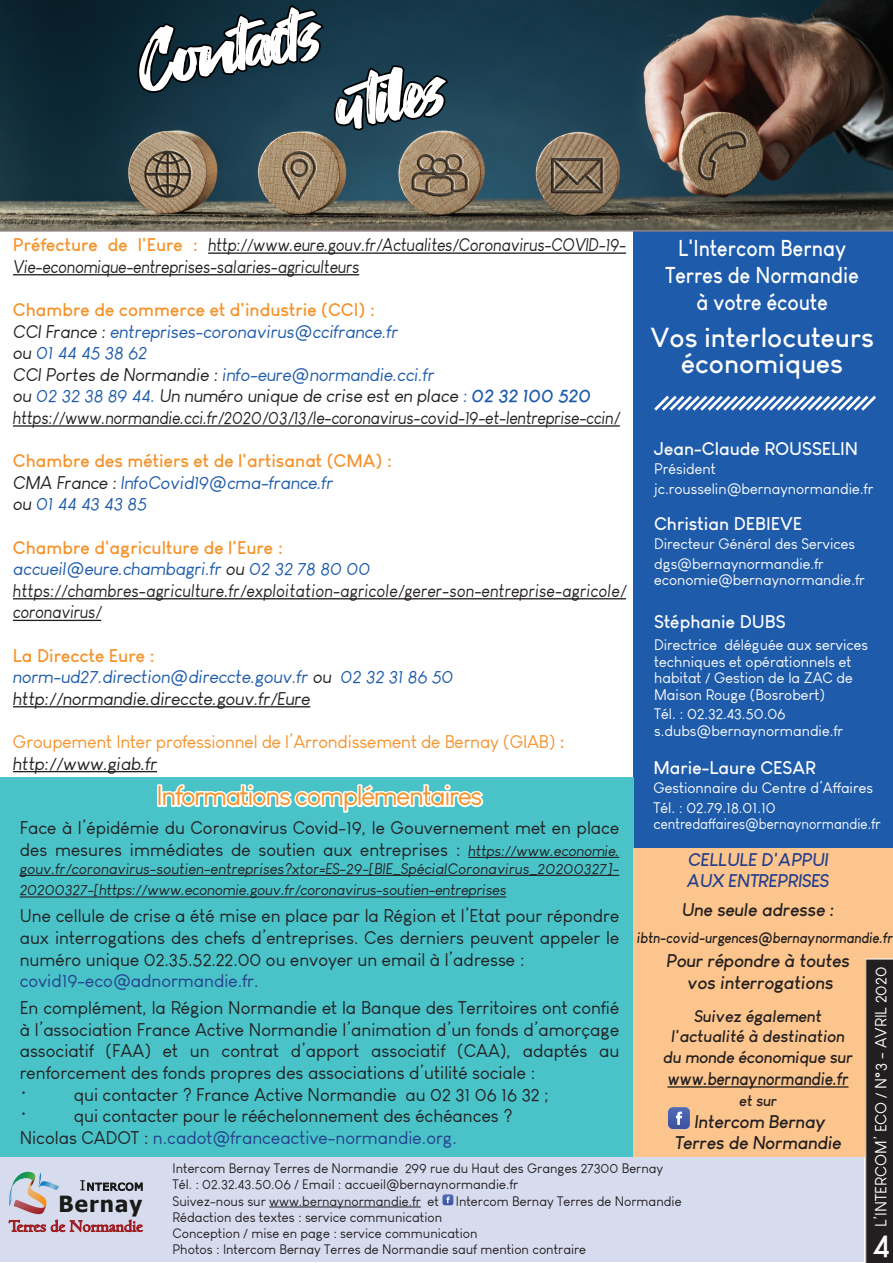
<style>
.page{position:relative;width:893px;height:1263px;background:#fff}
.page>*{position:absolute;margin:0;border:0;box-sizing:border-box;transform-origin:0 0}
.t1{font:75px "Fontjek";color:#fff}
.t2{font:700 31.65px "Louis George Cafe";color:#fff}
.t3{font:700 27px/26.1px "Louis George Cafe";color:#fff;text-align:center}
.t4{font:27px "Louis George Cafe";letter-spacing:-.05em;color:#f6922a}
.t5{font:700 22.5px/27px "Louis George Cafe";color:#fff;text-align:center;scale:.9 1}
.t6{font:700 22.2px "Tahoma";letter-spacing:.05em;color:#1a1a18}
.t7{font:18px/21.6px "Louis George Cafe";color:#231f20}
.t8{font:italic 18px/21.6px "Louis George Cafe";color:#231f20}
.t9{font:italic 18px/21.6px "Louis George Cafe";letter-spacing:.02em;color:#231f20}
.t10{font:italic 18px/21.6px "Louis George Cafe";color:#231f20;scale:.9 1}
.t11{font:italic 18px/21.6px "Louis George Cafe";color:#1e5baa}
.t12{font:700 18px/21.6px "Louis George Cafe";color:#f6922a}
.t13{font:italic 700 18px/21.6px "Louis George Cafe";color:#231f20;text-align:center}
.t14{font:18px/21.6px "Louis George Cafe";letter-spacing:-.01em;color:#f6922a}
.t15{font:700 18px "Louis George Cafe";color:#fff}
.t16{font:italic 700 18px/21.6px "Louis George Cafe";color:#253f8e}
.t17{font:18px "Louis George Cafe";color:#253f8e}
.t18{font:italic 700 18px "Louis George Cafe";color:#231f20;scale:.88 1}
.t19{font:italic 700 16.5px/19.8px "Louis George Cafe";color:#231f20;text-align:center}
.t20{font:15.9px "Louis George Cafe";color:#fff}
.t21{font:15px/16.5px "Louis George Cafe";color:#fff}
.t22{font:italic 15px/21.6px "Louis George Cafe";letter-spacing:.015em;color:#231f20}
.t23{font:italic 700 15px "Louis George Cafe";color:#231f20;scale:.9 1}
.t24{font:italic 700 15px "Louis George Cafe";color:#231f20}
.t25{font:13.5px/16.2px "Louis George Cafe";color:#231f20}
.s1{font-weight:700;font-style:normal;color:#f6922a}
.s2{color:#1e5baa}
.s3{font-weight:700;color:#1e5baa}
.s4{font-weight:400;font-style:italic;color:#231f20}
.s5{font-weight:400;font-style:italic;color:#1e5baa}
.s6{color:#231f20}
.s7{font-weight:700}
.s8{font-style:italic;color:#231f20}
.s9{font-style:italic;font-size:15px}
.s10{color:#253f8e}
</style>
<div class="page">
<div style="left:633px;top:231px;width:260px;height:925px;background:#1e5baa"></div>
<div style="left:0;top:1156px;width:863px;height:105px;background:#d7dbee"></div>
<svg style="left:654px;top:395px;width:222px;height:16px"></svg>
<hr style="left:269px;top:1206px;width:152px;height:1px;background:#231f20">
<svg style="left:9px;top:1172px;width:134px;height:61px"></svg>
<svg style="left:442px;top:1194px;width:11px;height:11px"></svg>
<img style="left:0;top:0;width:893px;height:232px">
<svg style="left:136px;top:0;width:190px;height:162px;background:#23373f"></svg>
<svg style="left:332px;top:0;width:119px;height:157px;background:#1f3a46"></svg>
<hr style="left:208px;top:252px;width:418px;height:2px;background:#231f20">
<hr style="left:13px;top:274px;width:346px;height:1px;background:#231f20">
<hr style="left:13px;top:425px;width:607px;height:2px;background:#231f20">
<hr style="left:13px;top:598px;width:613px;height:1px;background:#231f20">
<hr style="left:13px;top:620px;width:88px;height:1px;background:#231f20">
<hr style="left:13px;top:706px;width:297px;height:1px;background:#231f20">
<hr style="left:13px;top:771px;width:144px;height:1px;background:#231f20">
<div style="left:0;top:777px;width:633px;height:379px;background:#49c2c8"></div>
<hr style="left:468px;top:857px;width:151px;height:1px;background:#231f20">
<hr style="left:20px;top:875px;width:599px;height:1px;background:#231f20">
<hr style="left:20px;top:896px;width:486px;height:1px;background:#231f20">
<svg style="left:157px;top:784px;width:327px;height:29px"></svg>
<div style="left:633px;top:848px;width:260px;height:308px;background:#fcc58d"></div>
<hr style="left:667px;top:1086px;width:181px;height:1px;background:#231f20">
<svg style="left:668px;top:1107px;width:22px;height:22px"></svg>
<svg style="left:865px;top:959px;width:28px;height:304px;background:#2f2b2c"></svg>
<h1 class="t1" style="left:129px;top:17px;width:188px;rotate:-10deg">Con tacts</h1>
<h1 class="t1" style="left:327px;top:59px;width:113px;rotate:-10deg">ut iles</h1>
<p class="t10" style="left:13px;top:234px;width:683px"><span class="s1">Préfecture de l'Eure :</span> http://www.eure.gouv.fr/Actualites/Coronavirus-COVID-19-<br>Vie-economique-entreprises-salaries-agriculteurs</p>
<p class="t8" style="left:13px;top:299px;width:608px"><span class="s1">Chambre de commerce et d'industrie (CCI) :<br></span>CCI France : <span class="s2">entreprises-coronavirus@ccifrance.fr<br></span>ou <span class="s2">01 44 45 38 62<br></span>CCI Portes de Normandie : <span class="s2">info-eure@normandie.cci.fr<br></span>ou <span class="s2">02 32 38 89 44.</span> Un numéro unique de crise est en place <span class="s2">:</span> <span class="s3">02 32 100 520 </span>https://www.normandie.cci.fr/2020/03/13/le-coronavirus-covid-19-et-lentreprise-ccin/</p>
<p class="t12" style="left:13px;top:450px;width:381px">Chambre des métiers et de l'artisanat (CMA) :<br><span class="s4">CMA France :</span> <span class="s5">InfoCovid19@cma-france.fr<br></span><span class="s4">ou</span> <span class="s5">01 44 43 43 85</span></p>
<p class="t9" style="left:13px;top:537px;width:615px"><span class="s1">Chambre d'agriculture de l'Eure :<br></span><span class="s2">accueil@eure.chambagri.fr</span> ou <span class="s2">02 32 78 80 00 </span>https://chambres-agriculture.fr/exploitation-agricole/gerer-son-entreprise-agricole/ coronavirus/</p>
<p class="t11" style="left:13px;top:645px;width:442px"><span class="s1">La Direccte Eure : </span>norm-ud27.direction@direccte.gouv.fr <span class="s6">ou</span> 02 32 31 86 50 <span class="s6">http://normandie.direccte.gouv.fr/Eure</span></p>
<p class="t14" style="left:13px;top:731px;width:553px">Groupement Inter professionnel de l’Arrondissement de Bernay (GIAB) <span class="s7">: </span><span class="s8">http://www.giab.fr</span></p>
<p class="t5" style="left:665px;top:234px;width:216px">L'Intercom Bernay<br>Terres de Normandie à votre écoute</p>
<h3 class="t3" style="left:650px;top:324px;width:225px">Vos interlocuteurs économiques</h3>
<p class="t15" style="left:654px;top:437px;width:206px">Jean-Claude ROUSSELIN</p>
<p class="t21" style="left:654px;top:459px;width:221px;line-height:19.5px">Président jc.rousselin@bernaynormandie.fr</p>
<p class="t15" style="left:654px;top:512px;width:150px">Christian DEBIEVE</p>
<p class="t21" style="left:654px;top:534px;width:202px;line-height:19.5px">Directeur Général des Services dgs@bernaynormandie.fr</p>
<p class="t21" style="left:654px;top:572px;width:212px">economie@bernaynormandie.fr</p>
<p class="t15" style="left:654px;top:610px;width:133px">Stéphanie DUBS</p>
<p class="t21" style="left:654px;top:637px;width:216px">Directrice déléguée aux services techniques et opérationnels et habitat / Gestion de la ZAC de<br>Maison Rouge (Bosrobert)</p>
<p class="t21" style="left:654px;top:706px;width:191px">Tél. : 02.32.43.50.06 s.dubs@bernaynormandie.fr</p>
<p class="t15" style="left:653px;top:756px;width:164px">Marie-Laure CESAR</p>
<p class="t21" style="left:653px;top:778px;width:221px;line-height:19.5px">Gestionnaire du Centre d’Affaires<br>Tél. : 02.79.18.01.10</p>
<p class="t21" style="left:653px;top:816px;width:229px">centredaffaires@bernaynormandie.fr</p>
<h3 class="t4" style="left:156px;top:780px;width:328px">Informations complémentaires</h3>
<p class="t7" style="left:20px;top:817px;width:601px">Face à l’épidémie du Coronavirus Covid-19, le Gouvernement met en place des mesures immédiates de soutien aux entreprises : <span class="s9">https://www.economie.</span></p>
<p class="t22" style="left:20px;top:858px;width:601px">gouv.fr/coronavirus-soutien-entreprises?xtor=ES-29-[BIE_SpécialCoronavirus_20200327]-<br>20200327-[https://www.economie.gouv.fr/coronavirus-soutien-entreprises</p>
<p class="t7" style="left:20px;top:905px;width:601px;text-align:justify">Une cellule de crise a été mise en place par la Région et l’Etat pour répondre aux interrogations des chefs d’entreprises. Ces derniers peuvent appeler le numéro unique 02.35.52.22.00 ou envoyer un email à l’adresse :</p>
<p class="t17" style="left:20px;top:970px;width:240px">covid19-eco@adnormandie.fr.</p>
<p class="t7" style="left:20px;top:997px;width:601px">En complément, la Région Normandie et la Banque des Territoires ont confié à l’association France Active Normandie l’animation d’un fonds d’amorçage associatif (FAA) et un contrat d’apport associatif (CAA), adaptés au renforcement des fonds propres des associations d’utilité sociale :<br>•</p>
<p class="t16" style="left:687px;top:848px;width:144px">CELLULE D'APPUI<br>AUX ENTREPRISES</p>
<p class="t13" style="left:682px;top:898px;width:154px">Une seule adresse :</p>
<p class="t13" style="left:666px;top:950px;width:185px">Pour répondre à toutes vos interrogations</p>
<p class="t19" style="left:671px;top:1006px;width:175px">Suivez également l'actualité à destination</p>
<p class="t19" style="left:663px;top:1047px;width:191px">du monde économique sur</p>
<p class="t18" style="left:667px;top:1067px;width:207px">www.bernaynormandie.fr</p>
<p class="t24" style="left:739px;top:1091px;width:39px">et sur</p>
<p class="t13" style="left:675px;top:1110px;width:168px">Intercom Bernay<br>Terres de Normandie</p>
<p class="t23" style="left:637px;top:928px;width:286px">ibtn-covid-urgences@bernaynormandie.fr</p>
<p class="t20" style="left:871px;top:1227px;width:262px;rotate:-90deg">L’Intercom’ Eco / N°3 - avril 2020</p>
<h2 class="t2" style="left:873px;top:1226px;width:19px">4</h2>
<p class="t7" style="left:74px;top:1083px;width:476px">qui contacter ? France Active Normandie au 02 31 06 16 32 ;</p>
<p class="t7" style="left:20px;top:1105px;width:494px;text-indent:54px">qui contacter pour le rééchelonnement des échéances ?<br>Nicolas CADOT : <span class="s10">n.cadot@franceactive-normandie.org.</span></p>
<p class="t7" style="left:20px;top:1105px;width:9px">•</p>
<p class="t25" style="left:173px;top:1160px;width:511px">Intercom Bernay Terres de Normandie 299 rue du Haut des Granges 27300 Bernay Tél. : 02.32.43.50.06 / Email : accueil@bernaynormandie.fr<br>Suivez-nous sur www.bernaynormandie.fr et Intercom Bernay Terres de Normandie Rédaction des textes : service communication<br>Conception / mise en page : service communication<br>Photos : Intercom Bernay Terres de Normandie sauf mention contraire</p>
<p class="t6" style="left:58px;top:1188px;width:85px">Bernay</p>
</div>
